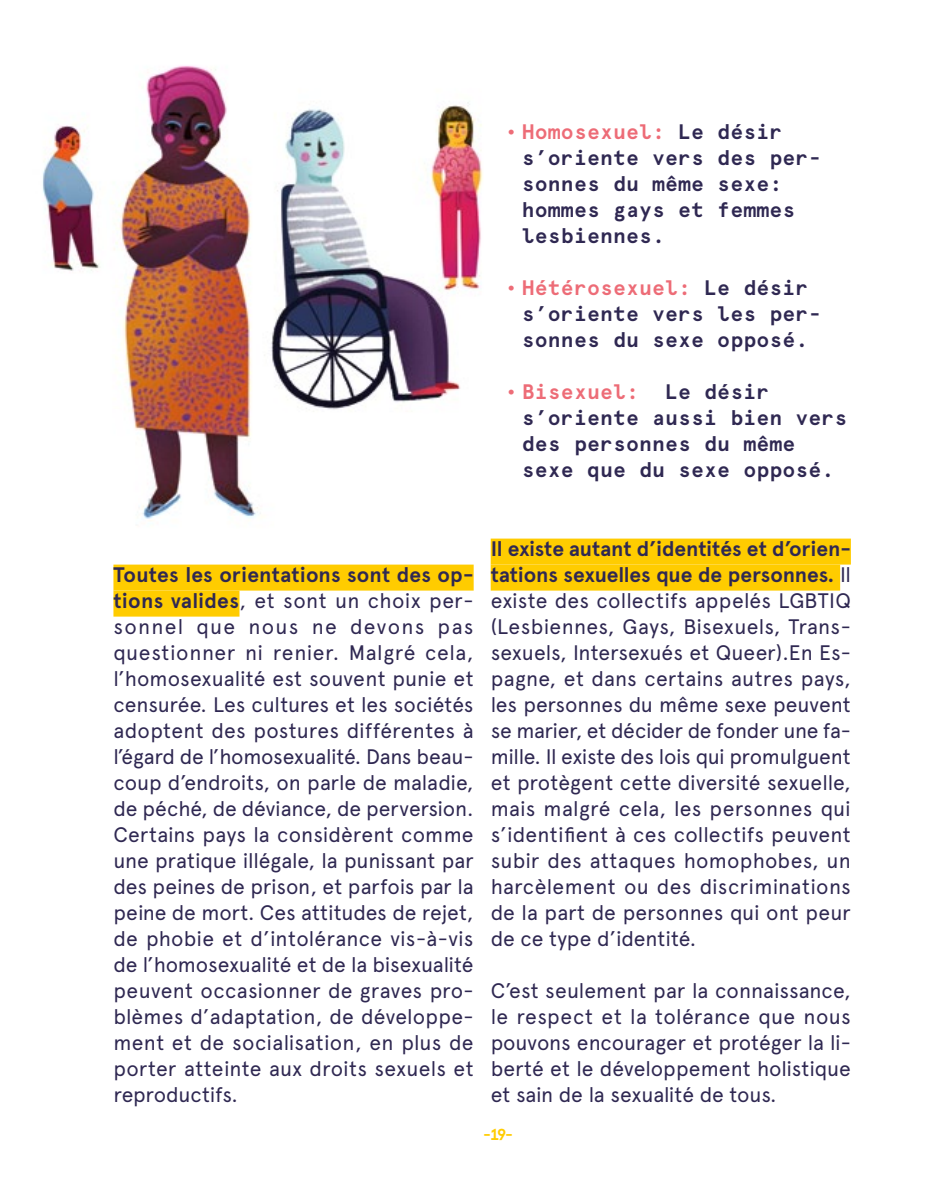
<style>
.page{position:relative;width:936px;height:1191px;background:#fff}
.page>*{position:absolute;margin:0;border:0;box-sizing:border-box;transform-origin:0 0}
.t1{font:21px/26px "Apercu";color:#2f2852;text-align:justify}
.t2{font:700 21px/26px "Apercu Mono";color:#2f2852}
.t3{font:700 16px "Apercu Mono";color:#fc0}
.s1{color:#ed6c77}
.s2{font-weight:700}
</style>
<div class="page">
<img style="left:42px;top:65px;width:809px;height:552px">
<div style="left:490px;top:538px;width:360px;height:26px;background:#fc0"></div>
<div style="left:490px;top:564px;width:350px;height:26px;background:#fc0"></div>
<div style="left:113px;top:564px;width:360px;height:26px;background:#fc0"></div>
<div style="left:113px;top:590px;width:126px;height:26px;background:#fc0"></div>
<p class="t2" style="left:522px;top:117px;width:301px;text-indent:-17px"><span class="s1">• Homosexuel:</span> Le désir s’oriente vers des per&shy;sonnes du même sexe: hommes gays et femmes lesbiennes.</p>
<p class="t2" style="left:522px;top:273px;width:301px;text-indent:-17px"><span class="s1">• Hétérosexuel:</span> Le désir s’oriente vers les per&shy;sonnes du sexe opposé.</p>
<p class="t2" style="left:522px;top:377px;width:327px;text-indent:-17px"><span class="s1">• Bisexuel:</span> Le désir s’oriente aussi bien vers des personnes du même sexe que du sexe opposé.</p>
<p class="t1" style="left:113px;top:561px;width:362px"><span class="s2">Toutes les orientations sont des op&shy;tions valides</span>, et sont un choix per&shy;sonnel que nous ne devons pas questionner ni renier. Malgré cela, l’homosexualité est souvent punie et censurée. Les cultures et les sociétés adoptent des postures différentes à l’égard de l’homosexualité. Dans beau&shy;coup d’endroits, on parle de maladie, de péché, de déviance, de perversion.<br>Certains pays la considèrent comme une pratique illégale, la punissant par des peines de prison, et parfois par la peine de mort. Ces attitudes de rejet, de phobie et d’intolérance vis-à-vis de l’homosexualité et de la bisexualité peuvent occasionner de graves pro&shy;blèmes d’adaptation, de développe&shy;ment et de socialisation, en plus de porter atteinte aux droits sexuels et reproductifs.</p>
<p class="t1" style="left:490px;top:535px;width:362px"><span class="s2">Il existe autant d’identités et d’orien&shy;tations sexuelles que de personnes.</span> Il existe des collectifs appelés LGBTIQ (Lesbiennes, Gays, Bisexuels, Trans&shy;sexuels, Intersexués et Queer).En Es&shy;pagne, et dans certains autres pays, les personnes du même sexe peuvent se marier, et décider de fonder une fa&shy;mille. Il existe des lois qui promulguent et protègent cette diversité sexuelle, mais malgré cela, les personnes qui s’identifient à ces collectifs peuvent subir des attaques homophobes, un harcèlement ou des discriminations de la part de personnes qui ont peur de ce type d’identité.</p>
<p class="t1" style="left:490px;top:977px;width:362px">C’est seulement par la connaissance, le respect et la tolérance que nous pouvons encourager et protéger la li&shy;berté et le développement holistique et sain de la sexualité de tous.</p>
<p class="t3" style="left:482px;top:1122px;width:33px">-19-</p>
</div>
